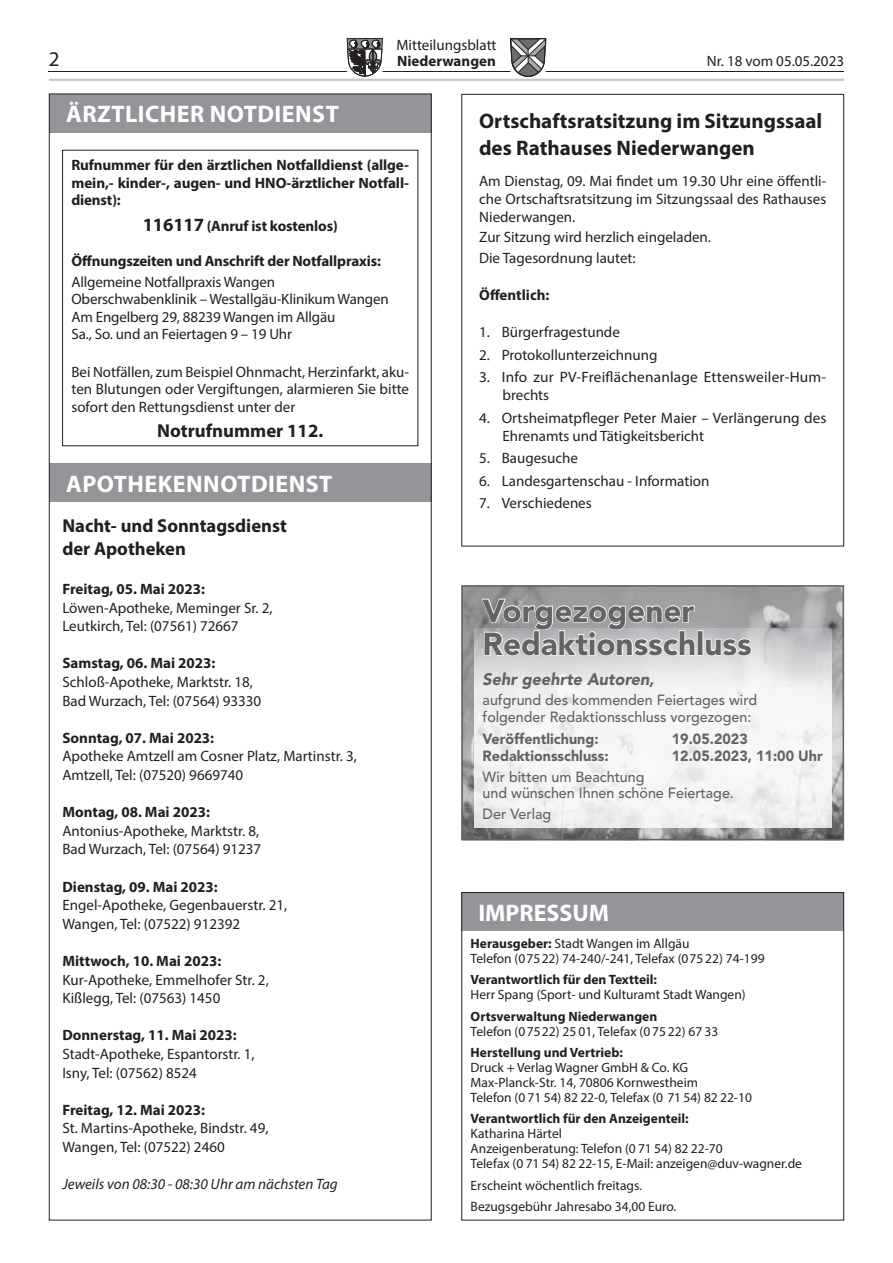
<style>
.page{position:relative;width:893px;height:1263px;background:#fff}
.page>*{position:absolute;margin:0;border:0;box-sizing:border-box;transform-origin:0 0}
.t1{font:900 31.5px/33px "Avenir LT Std";color:#636363}
.t2{font:700 24px "Myriad Pro";letter-spacing:.02em;color:#fff}
.t3{font:700 24px "Myriad Pro";color:#fff}
.t4{font:700 21px/27.3px "Myriad Pro";color:#231f20}
.t5{font:21px "Myriad Pro";color:#231f20}
.t6{font:700 18.75px/22.4px "Myriad Pro";color:#231f20}
.t7{font:italic 900 16.65px "Avenir LT Std";color:#636363}
.t8{font:15px/18.6px "Myriad Pro";color:#231f20}
.t9{font:700 15px/17.2px "Myriad Pro";color:#231f20;text-align:justify}
.t10{font:italic 15px "Myriad Pro";color:#231f20}
.t11{font:500 14.7px/16.5px "Avenir LT Std";color:#636363}
.t12{font:900 14.7px "Avenir LT Std";color:#636363}
.t13{font:13.5px/15px "Myriad Pro";color:#231f20}
.t14{font:700 13.5px "Myriad Pro";color:#231f20}
.s1{font-size:18.75px}
.s2{font-weight:700}
</style>
<div class="page">
<hr style="left:49px;top:71px;width:795px;height:1px;background:#231f20">
<svg style="left:347px;top:38px;width:36px;height:39px"></svg>
<svg style="left:510px;top:38px;width:36px;height:39px"></svg>
<hr style="left:49px;top:79px;width:795px;height:2px;background:#c7c8ca">
<img style="left:464px;top:588px;width:377px;height:249px">
<div style="left:461px;top:585px;width:383px;height:255px;border:2px solid #636363"></div>
<img style="left:474px;top:628px;width:357px;height:199px">
<svg style="left:480px;top:598px;width:216px;height:59px"></svg>
<div style="left:697px;top:630px;width:6px;height:25px;border:2px solid #fff"></div>
<svg style="left:704px;top:638px;width:48px;height:19px"></svg>
<div style="left:49px;top:94px;width:383px;height:39px;background:#939598"></div>
<div style="left:49px;top:463px;width:383px;height:39px;background:#939598"></div>
<div style="left:461px;top:893px;width:383px;height:38px;background:#939598"></div>
<div style="left:461px;top:892px;width:383px;height:328px;border:1px solid #231f20"></div>
<p class="t8" style="left:396px;top:35px;width:102px">Mitteilungsblatt</p>
<h3 class="t5" style="left:49px;top:46px;width:12px">2</h3>
<p class="t9" style="left:397px;top:52px;width:100px">Niederwangen</p>
<p class="t8" style="left:707px;top:51px;width:139px">Nr. 18 vom 05.05.2023</p>
<h2 class="t2" style="left:66px;top:99px;width:274px">ÄRZTLICHER NOTDIENST</h2>
<p class="t9" style="left:71px;top:156px;width:339px">Rufnummer für den ärztlichen Notfalldienst (allge&shy;mein,- kinder-, augen- und HNO-ärztlicher Notfall&shy;dienst):</p>
<p class="t9" style="left:143px;top:216px;width:197px"><span class="s1">116117</span> (Anruf ist kostenlos)</p>
<p class="t9" style="left:71px;top:251px;width:311px">Öffnungszeiten und Anschrift der Notfallpraxis:</p>
<p class="t8" style="left:71px;top:273px;width:319px;line-height:17.2px">Allgemeine Notfallpraxis Wangen Oberschwabenklinik – Westallgäu-Klinikum Wangen Am Engelberg 29, 88239 Wangen im Allgäu<br>Sa., So. und an Feiertagen 9 – 19 Uhr</p>
<p class="t8" style="left:71px;top:363px;width:339px;line-height:17.2px;text-align:justify">Bei Notfällen, zum Beispiel Ohnmacht, Herzinfarkt, aku&shy;ten Blutungen oder Vergiftungen, alarmieren Sie bitte sofort den Rettungsdienst unter der</p>
<p class="t6" style="left:157px;top:419px;width:168px">Notrufnummer 112.</p>
<h2 class="t2" style="left:66px;top:468px;width:268px">APOTHEKENNOTDIENST</h2>
<p class="t6" style="left:62px;top:514px;width:226px">Nacht- und Sonntagsdienst der Apotheken</p>
<p class="t9" style="left:62px;top:580px;width:144px">Freitag, 05. Mai 2023:</p>
<p class="t8" style="left:62px;top:598px;width:212px">Löwen-Apotheke, Meminger Sr. 2,<br>Leutkirch, Tel: (07561) 72667</p>
<p class="t9" style="left:62px;top:654px;width:154px">Samstag, 06. Mai 2023:</p>
<p class="t8" style="left:62px;top:672px;width:200px">Schloß-Apotheke, Marktstr. 18,<br>Bad Wurzach, Tel: (07564) 93330</p>
<p class="t9" style="left:62px;top:729px;width:153px">Sonntag, 07. Mai 2023:</p>
<p class="t8" style="left:62px;top:747px;width:296px">Apotheke Amtzell am Cosner Platz, Martinstr. 3,<br>Amtzell, Tel: (07520) 9669740</p>
<p class="t9" style="left:62px;top:803px;width:149px">Montag, 08. Mai 2023:</p>
<p class="t8" style="left:62px;top:821px;width:200px">Antonius-Apotheke, Marktstr. 8,<br>Bad Wurzach, Tel: (07564) 91237</p>
<p class="t9" style="left:62px;top:877px;width:157px">Dienstag, 09. Mai 2023:</p>
<p class="t8" style="left:62px;top:896px;width:226px">Engel-Apotheke, Gegenbauerstr. 21,<br>Wangen, Tel: (07522) 912392</p>
<p class="t9" style="left:62px;top:952px;width:160px">Mittwoch, 10. Mai 2023:</p>
<p class="t8" style="left:62px;top:970px;width:208px">Kur-Apotheke, Emmelhofer Str. 2,<br>Kißlegg, Tel: (07563) 1450</p>
<p class="t9" style="left:62px;top:1026px;width:176px">Donnerstag, 11. Mai 2023:</p>
<p class="t8" style="left:62px;top:1044px;width:194px">Stadt-Apotheke, Espantorstr. 1,<br>Isny, Tel: (07562) 8524</p>
<p class="t9" style="left:62px;top:1101px;width:144px">Freitag, 12. Mai 2023:</p>
<p class="t8" style="left:62px;top:1119px;width:208px">St. Martins-Apotheke, Bindstr. 49,<br>Wangen, Tel: (07522) 2460</p>
<p class="t10" style="left:62px;top:1175px;width:277px">Jeweils von 08:30 - 08:30 Uhr am nächsten Tag</p>
<h3 class="t4" style="left:479px;top:106px;width:345px">Ortschaftsratsitzung im Sitzungssaal des Rathauses Niederwangen</h3>
<p class="t8" style="left:479px;top:171px;width:349px;line-height:18.1px;text-align:justify">Am Dienstag, 09. Mai findet um 19.30 Uhr eine öffentli&shy;che Ortschaftsratsitzung im Sitzungssaal des Rathauses Niederwangen.</p>
<p class="t8" style="left:479px;top:227px;width:233px;line-height:20.2px">Zur Sitzung wird herzlich eingeladen.<br>Die Tagesordnung lautet:</p>
<p class="t9" style="left:479px;top:286px;width:72px">Öffentlich:</p>
<p class="t8" style="left:479px;top:323px;width:142px">1. Bürgerfragestunde</p>
<p class="t8" style="left:479px;top:345px;width:180px">2. Protokollunterzeichnung</p>
<p class="t8" style="left:502px;top:368px;width:325px;line-height:18.1px;text-indent:-23px">3. Info zur PV-Freiflächenanlage Ettensweiler-Hum&shy;brechts</p>
<p class="t8" style="left:502px;top:408px;width:325px;line-height:18.1px;text-indent:-23px">4. Ortsheimatpfleger Peter Maier – Verlängerung des<br>Ehrenamts und Tätigkeitsbericht</p>
<p class="t8" style="left:479px;top:449px;width:100px">5. Baugesuche</p>
<p class="t8" style="left:479px;top:471px;width:232px">6. Landesgartenschau - Information</p>
<p class="t8" style="left:479px;top:494px;width:114px">7. Verschiedenes</p>
<h1 class="t1" style="left:483px;top:594px;width:270px">Vorgezogener<br>Redaktionsschluss</h1>
<p class="t7" style="left:483px;top:669px;width:173px">Sehr geehrte Autoren,</p>
<p class="t11" style="left:483px;top:692px;width:276px">aufgrund des kommenden Feiertages wird folgender Redaktionsschluss vorgezogen:</p>
<p class="t12" style="left:483px;top:730px;width:117px">Veröffentlichung:</p>
<p class="t12" style="left:672px;top:730px;width:77px">19.05.2023</p>
<p class="t12" style="left:483px;top:747px;width:127px">Redaktionsschluss:</p>
<p class="t12" style="left:672px;top:747px;width:152px">12.05.2023, 11:00 Uhr</p>
<p class="t11" style="left:483px;top:769px;width:253px">Wir bitten um Beachtung<br>und wünschen Ihnen schöne Feiertage.</p>
<p class="t11" style="left:483px;top:806px;width:70px">Der Verlag</p>
<h2 class="t3" style="left:478px;top:897px;width:132px">IMPRESSUM</h2>
<p class="t13" style="left:471px;top:936px;width:295px"><span class="s2">Herausgeber:</span> Stadt Wangen im Allgäu<br>Telefon (07522) 74-240/-241, Telefax (075 22) 74-199</p>
<p class="t14" style="left:471px;top:971px;width:188px">Verantwortlich für den Textteil:</p>
<p class="t13" style="left:471px;top:987px;width:277px">Herr Spang (Sport- und Kulturamt Stadt Wangen)</p>
<p class="t14" style="left:471px;top:1007px;width:188px">Ortsverwaltung Niederwangen</p>
<p class="t13" style="left:471px;top:1023px;width:249px">Telefon (07522) 25 01, Telefax (0 75 22) 67 33</p>
<p class="t14" style="left:471px;top:1044px;width:154px">Herstellung und Vertrieb:</p>
<p class="t13" style="left:471px;top:1060px;width:283px">Druck + Verlag Wagner GmbH &amp; Co. KG<br>Max-Planck-Str. 14, 70806 Kornwestheim<br>Telefon (0 71 54) 82 22-0, Telefax (0 71 54) 82 22-10</p>
<p class="t14" style="left:471px;top:1110px;width:220px">Verantwortlich für den Anzeigenteil:</p>
<p class="t13" style="left:471px;top:1126px;width:333px">Katharina Härtel<br>Anzeigenberatung: Telefon (0 71 54) 82 22-70<br>Telefax (0 71 54) 82 22-15, E-Mail: anzeigen@duv-wagner.de</p>
<p class="t13" style="left:471px;top:1174px;width:207px;line-height:21.5px">Erscheint wöchentlich freitags.<br>Bezugsgebühr Jahresabo 34,00 Euro.</p>
</div>
